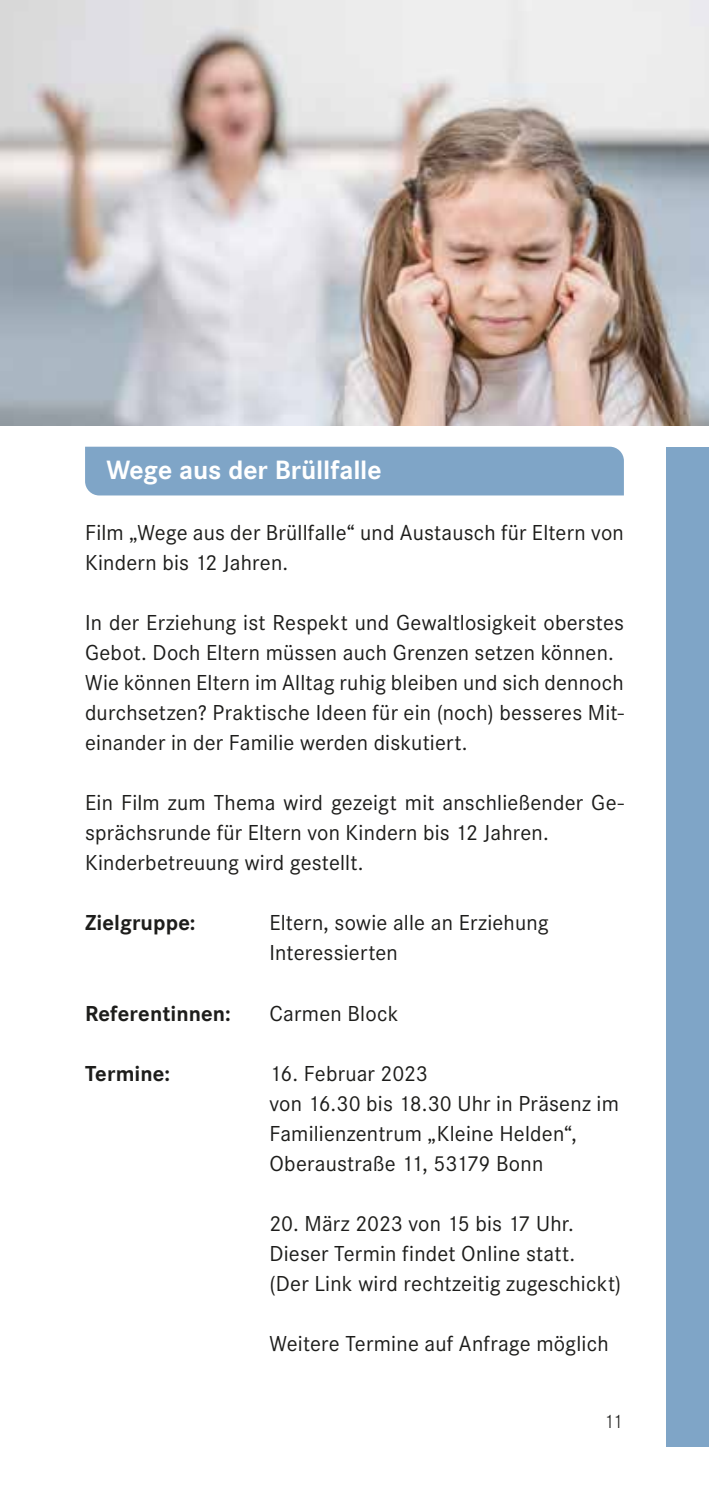
<style>
.page{position:relative;width:709px;height:1489px;background:#fff}
.page>*{position:absolute;margin:0;border:0;box-sizing:border-box;transform-origin:0 0}
.t1{font:700 27.5px "Corporate S";letter-spacing:-.005em;color:#fff}
.t2{font:22.5px/30px "Corporate S Pro";letter-spacing:.01em;color:#1d1d1b}
.t3{font:700 22.5px "Corporate S Pro";letter-spacing:.005em;color:#1d1d1b}
.t4{font:300 20px "Corporate S Pro";color:#1d1d1b}
</style>
<div class="page">
<div style="left:666px;top:446px;width:43px;height:1000px;background:#7fa5c7"></div>
<div style="left:85px;top:446px;width:539px;height:49px;background:#7fa5c7"></div>
<img style="left:0;top:0;width:709px;height:425px">
<p class="t1" style="left:106px;top:451px;width:277px">Wege aus der Brüllfalle</p>
<p class="t2" style="left:85px;top:516px;width:540px">Film „Wege aus der Brüllfalle“ und Austausch für Eltern von<br>Kindern bis 12 Jahren.</p>
<p class="t2" style="left:85px;top:606px;width:540px">In der Erziehung ist Respekt und Gewaltlosigkeit oberstes Gebot. Doch Eltern müssen auch Grenzen setzen können.<br>Wie können Eltern im Alltag ruhig bleiben und sich dennoch durchsetzen? Praktische Ideen für ein (noch) besseres Mit&shy;einander in der Familie werden diskutiert.</p>
<p class="t2" style="left:85px;top:786px;width:540px">Ein Film zum Thema wird gezeigt mit anschließender Ge&shy;sprächsrunde für Eltern von Kindern bis 12 Jahren.<br>Kinderbetreuung wird gestellt.</p>
<p class="t3" style="left:85px;top:905px;width:112px">Zielgruppe:</p>
<p class="t2" style="left:269px;top:906px;width:281px">Eltern, sowie alle an Erziehung<br>Interessierten</p>
<p class="t3" style="left:85px;top:995px;width:147px">Referentinnen:</p>
<p class="t2" style="left:269px;top:996px;width:131px">Carmen Block</p>
<p class="t3" style="left:85px;top:1055px;width:87px">Termine:</p>
<p class="t2" style="left:269px;top:1056px;width:351px">16. Februar 2023<br>von 16.30 bis 18.30 Uhr in Präsenz im<br>Familienzentrum „Kleine Helden“,<br>Oberaustraße 11, 53179 Bonn</p>
<p class="t2" style="left:269px;top:1206px;width:353px">20. März 2023 von 15 bis 17 Uhr.<br>Dieser Termin findet Online statt.<br>(Der Link wird rechtzeitig zugeschickt)</p>
<p class="t2" style="left:269px;top:1326px;width:341px">Weitere Termine auf Anfrage möglich</p>
<p class="t4" style="left:605px;top:1407px;width:20px">11</p>
</div>
